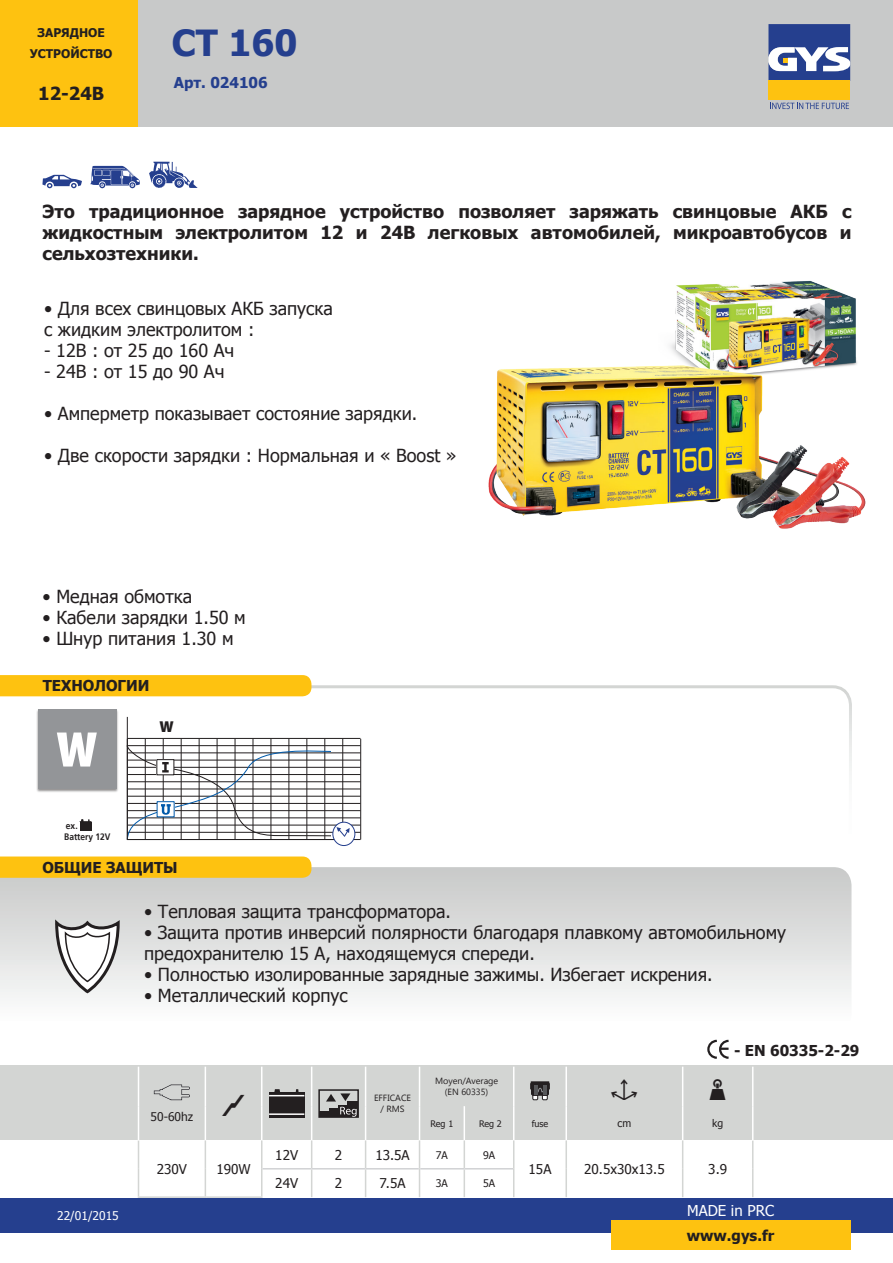
<style>
.page{position:relative;width:893px;height:1263px;background:#fff}
.page>*{position:absolute;margin:0;border:0;box-sizing:border-box;transform-origin:0 0}
.t1{font:900 condensed 50.4px "Myriad Pro";color:#fff;scale:1.18 1}
.t2{font:700 36px "Tahoma";color:#253f8e}
.t3{font:18px/21px "Tahoma";color:#231f20}
.t4{font:700 18px/21px "Tahoma";color:#231f20;text-align:justify}
.t5{font:900 15.75px "Myriad Pro";color:#231f20}
.t6{font:700 15px "Tahoma";color:#231f20}
.t7{font:700 15px "Tahoma";color:#253f8e}
.t8{font:15px "Tahoma";color:#fff}
.t9{font:13.5px "Tahoma";color:#231f20}
.t10{font:700 12px/21px "Tahoma";color:#231f20;text-align:center}
.t11{font:12px "Tahoma";color:#fff}
.t12{font:12px "Tahoma";color:#231f20}
.t13{font:10.5px "Tahoma";color:#231f20}
.t14{font:700 9.45px/10.9px "Frutiger";color:#231f20;scale:.9 1}
.t15{font:9px/10.8px "Segoe UI";color:#231f20;text-align:center}
.t16{font:9px "Tahoma";color:#231f20}
</style>
<div class="page">
<div style="left:0;top:1065px;width:893px;height:75px;background:#d3d5d3"></div>
<div style="left:137px;top:0;width:756px;height:127px;background:#c8c9c9"></div>
<div style="left:0;top:1198px;width:893px;height:34px;background:#253f8e"></div>
<div style="left:768px;top:81px;width:82px;height:19px;background:#fec210"></div>
<svg style="left:768px;top:24px;width:82px;height:57px;background:#6475a9"></svg>
<svg style="left:770px;top:103px;width:79px;height:6px"></svg>
<div style="left:0;top:0;width:137px;height:127px;background:#fec210"></div>
<svg style="left:707px;top:1039px;width:22px;height:20px"></svg>
<div style="left:611px;top:1220px;width:239px;height:30px;background:#fec210"></div>
<svg style="left:0;top:867px;width:851px;height:131px;background:#dddede"></svg>
<svg style="left:0;top:685px;width:852px;height:161px"></svg>
<div style="left:0;top:675px;width:311px;height:21px;background:#fec210"></div>
<svg style="left:0;top:856px;width:311px;height:22px;background:#fdc318"></svg>
<svg style="left:54px;top:916px;width:67px;height:78px"></svg>
<img style="left:670px;top:280px;width:186px;height:75px">
<img style="left:488px;top:355px;width:378px;height:174px">
<hr style="left:205px;top:1067px;width:1px;height:39px;background:#fff">
<hr style="left:261px;top:1067px;width:1px;height:39px;background:#fff">
<hr style="left:311px;top:1067px;width:1px;height:39px;background:#fff">
<hr style="left:365px;top:1067px;width:1px;height:39px;background:#fff">
<hr style="left:419px;top:1067px;width:1px;height:39px;background:#fff">
<hr style="left:513px;top:1067px;width:1px;height:39px;background:#fff">
<hr style="left:565px;top:1067px;width:2px;height:39px;background:#fff">
<hr style="left:682px;top:1067px;width:1px;height:39px;background:#fff">
<hr style="left:205px;top:1106px;width:1px;height:34px;background:#fff">
<hr style="left:261px;top:1106px;width:1px;height:34px;background:#fff">
<hr style="left:311px;top:1106px;width:1px;height:34px;background:#fff">
<hr style="left:365px;top:1106px;width:1px;height:34px;background:#fff">
<hr style="left:419px;top:1106px;width:1px;height:34px;background:#fff">
<hr style="left:464px;top:1106px;width:1px;height:34px;background:#fff">
<hr style="left:513px;top:1106px;width:1px;height:34px;background:#fff">
<hr style="left:565px;top:1106px;width:2px;height:34px;background:#fff">
<hr style="left:682px;top:1106px;width:1px;height:34px;background:#fff">
<hr style="left:138px;top:1067px;width:1px;height:39px;background:#fff">
<hr style="left:138px;top:1106px;width:1px;height:34px;background:#fff">
<svg style="left:138px;top:1140px;width:615px;height:57px"></svg>
<hr style="left:752px;top:1067px;width:1px;height:39px;background:#fff">
<hr style="left:752px;top:1106px;width:1px;height:34px;background:#fff">
<hr style="left:206px;top:1196px;width:56px;height:2px;background:#d3d5d3">
<hr style="left:138px;top:1196px;width:68px;height:2px;background:#d3d5d3">
<hr style="left:262px;top:1168px;width:50px;height:1px;background:#d1d2d4">
<hr style="left:312px;top:1168px;width:54px;height:1px;background:#d1d2d4">
<hr style="left:366px;top:1168px;width:53px;height:1px;background:#d1d2d4">
<hr style="left:420px;top:1168px;width:44px;height:1px;background:#d1d2d4">
<hr style="left:464px;top:1168px;width:49px;height:1px;background:#d1d2d4">
<svg style="left:154px;top:1084px;width:36px;height:16px"></svg>
<div style="left:269px;top:1092px;width:35px;height:26px;background:#231f20"></div>
<hr style="left:269px;top:1113px;width:35px;height:2px;background:#fff">
<hr style="left:269px;top:1095px;width:35px;height:1px;background:#fff">
<svg style="left:274px;top:1089px;width:6px;height:3px"></svg>
<div style="left:318px;top:1089px;width:41px;height:29px;border:2px solid #231f20"></div>
<div style="left:319px;top:1112px;width:10px;height:5px;background:#231f20"></div>
<div style="left:329px;top:1108px;width:10px;height:9px;background:#231f20"></div>
<svg style="left:338px;top:1105px;width:9px;height:11px"></svg>
<div style="left:347px;top:1101px;width:11px;height:16px;background:#231f20"></div>
<svg style="left:340px;top:1107px;width:17px;height:10px"></svg>
<svg style="left:326px;top:1093px;width:24px;height:8px"></svg>
<svg style="left:531px;top:1081px;width:18px;height:19px"></svg>
<img style="left:35px;top:708px;width:84px;height:86px">
<div style="left:38px;top:709px;width:78px;height:79px;background:#939598"></div>
<hr style="left:127px;top:839px;width:233px;height:1px;background:#231f20">
<hr style="left:127px;top:832px;width:233px;height:1px;background:#231f20">
<hr style="left:127px;top:825px;width:233px;height:1px;background:#231f20">
<hr style="left:127px;top:818px;width:233px;height:1px;background:#231f20">
<hr style="left:127px;top:810px;width:233px;height:1px;background:#231f20">
<hr style="left:127px;top:803px;width:233px;height:1px;background:#231f20">
<hr style="left:127px;top:796px;width:233px;height:1px;background:#231f20">
<hr style="left:127px;top:789px;width:233px;height:1px;background:#231f20">
<hr style="left:127px;top:781px;width:233px;height:1px;background:#231f20">
<hr style="left:127px;top:774px;width:233px;height:1px;background:#231f20">
<hr style="left:127px;top:767px;width:233px;height:1px;background:#231f20">
<hr style="left:127px;top:760px;width:233px;height:1px;background:#231f20">
<hr style="left:127px;top:753px;width:233px;height:1px;background:#231f20">
<hr style="left:127px;top:745px;width:233px;height:1px;background:#231f20">
<hr style="left:127px;top:738px;width:233px;height:1px;background:#231f20">
<hr style="left:360px;top:739px;width:1px;height:100px;background:#231f20">
<div style="left:333px;top:822px;width:22px;height:23px;background:#fff;border-radius:50%"></div>
<div style="left:333px;top:822px;width:22px;height:24px;border:1px solid #253f8e;border-radius:50%"></div>
<svg style="left:126px;top:717px;width:224px;height:123px"></svg>
<svg style="left:80px;top:819px;width:11px;height:3px"></svg>
<div style="left:80px;top:823px;width:11px;height:8px;background:#231f20"></div>
<svg style="left:42px;top:175px;width:40px;height:13px"></svg>
<svg style="left:90px;top:166px;width:50px;height:22px"></svg>
<svg style="left:149px;top:162px;width:49px;height:26px"></svg>
<p class="t10" style="left:30px;top:21px;width:84px">ЗАРЯДНОЕ<br>УСТРОЙСТВО</p>
<p class="t4" style="left:38px;top:81px;width:67px">12-24B</p>
<h2 class="t2" style="left:172px;top:18px;width:127px">CT 160</h2>
<p class="t7" style="left:174px;top:72px;width:95px">Арт. 024106</p>
<p class="t4" style="left:43px;top:200px;width:810px">Это традиционное зарядное устройство позволяет заряжать свинцовые АКБ с жидкостным электролитом 12 и 24В легковых автомобилей, микроавтобусов и сельхозтехники.</p>
<p class="t3" style="left:44px;top:297px;width:290px">• Для всех свинцовых АКБ запуска с жидким электролитом :</p>
<p class="t3" style="left:44px;top:339px;width:192px">- 12В : от 25 до 160 Aч</p>
<p class="t3" style="left:44px;top:360px;width:182px">- 24В : от 15 до 90 Aч</p>
<p class="t3" style="left:44px;top:402px;width:375px">• Амперметр показывает состояние зарядки.</p>
<p class="t3" style="left:44px;top:444px;width:414px">• Две скорости зарядки : Нормальная и « Boost »</p>
<p class="t3" style="left:43px;top:585px;width:151px">• Медная обмотка</p>
<p class="t3" style="left:43px;top:606px;width:205px">• Кабели зарядки 1.50 м</p>
<p class="t3" style="left:43px;top:627px;width:193px">• Шнур питания 1.30 м</p>
<p class="t6" style="left:43px;top:675px;width:108px">ТЕХНОЛОГИИ</p>
<h1 class="t1" style="left:56px;top:717px;width:36px">W</h1>
<p class="t5" style="left:159px;top:716px;width:16px">W</p>
<p class="t14" style="left:64px;top:820px;width:53px">ex.<br>Battery 12V</p>
<p class="t6" style="left:42px;top:857px;width:137px">ОБЩИЕ ЗАЩИТЫ</p>
<p class="t3" style="left:144px;top:900px;width:308px">• Тепловая защита трансформатора.</p>
<p class="t3" style="left:144px;top:921px;width:643px">• Защита против инверсий полярности благодаря плавкому автомобильному предохранителю 15 A, находящемуся спереди.</p>
<p class="t3" style="left:144px;top:963px;width:570px">• Полностью изолированные зарядные зажимы. Избегает искрения.</p>
<p class="t3" style="left:144px;top:984px;width:205px">• Металлический корпус</p>
<p class="t11" style="left:57px;top:1207px;width:63px">22/01/2015</p>
<p class="t12" style="left:151px;top:1109px;width:44px">50-60hz</p>
<p class="t9" style="left:157px;top:1160px;width:32px">230V</p>
<p class="t9" style="left:216px;top:1160px;width:36px">190W</p>
<p class="t6" style="left:734px;top:1040px;width:127px">- EN 60335-2-29</p>
<p class="t15" style="left:374px;top:1092px;width:39px">EFFICACE / RMS</p>
<p class="t15" style="left:435px;top:1075px;width:65px">Moyen/Average (EN 60335)</p>
<p class="t16" style="left:430px;top:1117px;width:24px">Reg 1</p>
<p class="t16" style="left:479px;top:1117px;width:24px">Reg 2</p>
<p class="t16" style="left:532px;top:1117px;width:18px">fuse</p>
<p class="t13" style="left:618px;top:1116px;width:15px">cm</p>
<p class="t13" style="left:712px;top:1116px;width:13px">kg</p>
<p class="t9" style="left:275px;top:1146px;width:24px">12V</p>
<p class="t9" style="left:335px;top:1146px;width:9px">2</p>
<p class="t9" style="left:375px;top:1146px;width:36px">13.5A</p>
<p class="t13" style="left:436px;top:1148px;width:14px">7A</p>
<p class="t13" style="left:483px;top:1148px;width:14px">9A</p>
<p class="t9" style="left:275px;top:1174px;width:24px">24V</p>
<p class="t9" style="left:335px;top:1174px;width:9px">2</p>
<p class="t9" style="left:380px;top:1174px;width:27px">7.5A</p>
<p class="t13" style="left:436px;top:1176px;width:14px">3A</p>
<p class="t13" style="left:483px;top:1176px;width:14px">5A</p>
<p class="t9" style="left:529px;top:1160px;width:24px">15A</p>
<p class="t9" style="left:584px;top:1160px;width:82px">20.5x30x13.5</p>
<p class="t9" style="left:708px;top:1160px;width:20px">3.9</p>
<p class="t8" style="left:687px;top:1200px;width:88px">MADE in PRC</p>
<p class="t6" style="left:687px;top:1225px;width:89px">www.gys.fr</p>
</div>
